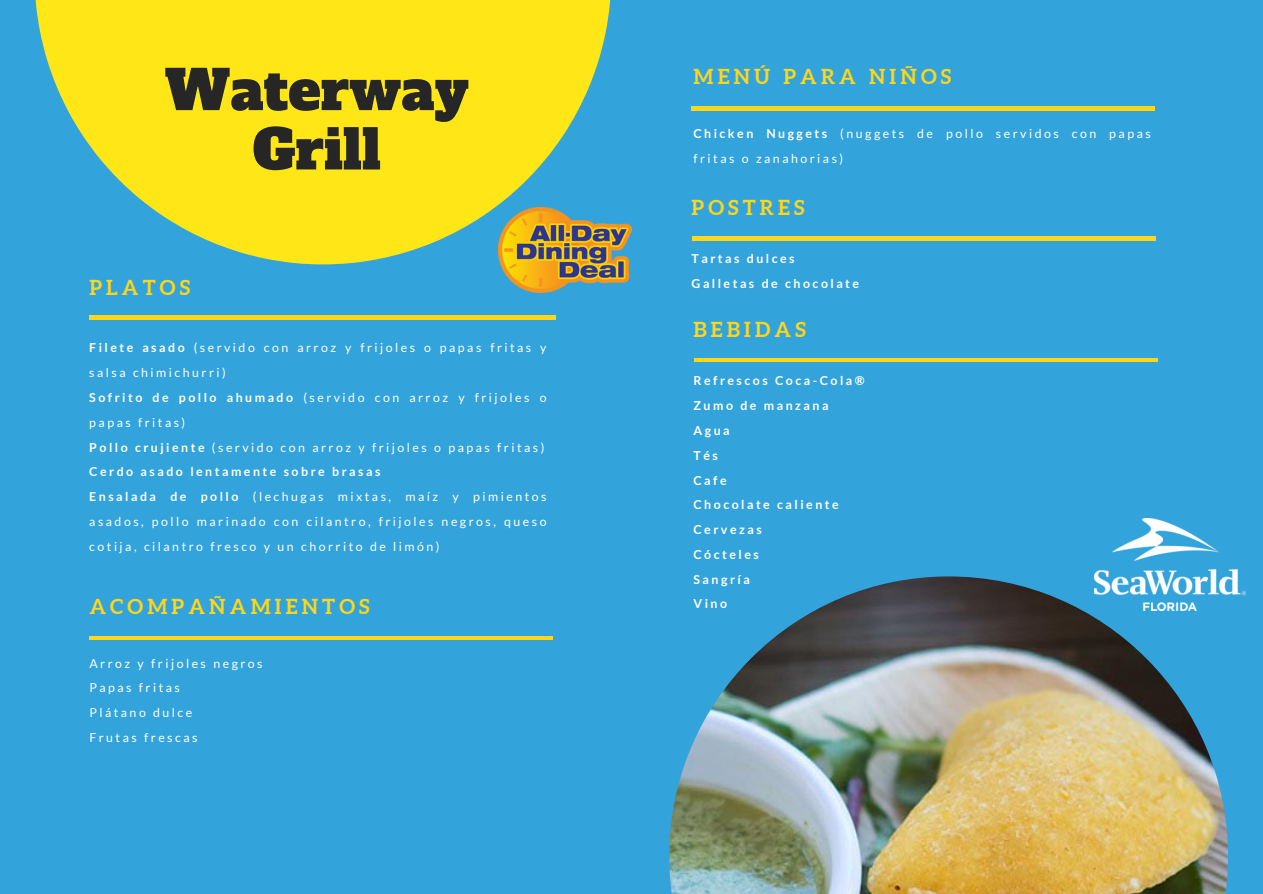
<style>
.page{position:relative;width:1263px;height:894px;background:#fff}
.page>*{position:absolute;margin:0;border:0;box-sizing:border-box;transform-origin:0 0}
.t1{font:54.3px/59.2px "Alfa Slab One";color:#262626;text-align:center}
.t2{font:700 20.7px "Aleo";letter-spacing:.2em;color:#ffd618}
.t3{font:12.45px/24.8px "Lato";letter-spacing:.2em;color:#fff}
.t4{font:700 12.45px/24.8px "Lato";letter-spacing:.2em;color:#fff}
.s1{font-weight:700}
</style>
<div class="page">
<div style="left:0;top:0;width:1263px;height:893px;background:#33a3dc"></div>
<svg style="left:35px;top:0;width:576px;height:264px;fill:#ffe617"></svg>
<hr style="left:89px;top:315px;width:467px;height:4px;background:#ffd618">
<img style="left:669px;top:576px;width:559px;height:317px">
<hr style="left:693px;top:236px;width:463px;height:4px;background:#ffd618">
<img style="left:499px;top:208px;width:133px;height:84px">
<img style="left:1094px;top:518px;width:151px;height:92px">
<hr style="left:692px;top:107px;width:463px;height:3px;background:#ffd618">
<hr style="left:89px;top:636px;width:464px;height:3px;background:#ffd618">
<hr style="left:695px;top:358px;width:463px;height:4px;background:#ffd618">
<p class="t1" style="left:165px;top:61px;width:306px">Waterway<br>Grill</p>
<p class="t2" style="left:89px;top:276px;width:102px">PLATOS</p>
<p class="t3" style="left:89px;top:335px;width:459px"><span class="s1">Filete asado</span> (servido con arroz y frijoles o papas fritas y salsa chimichurri)</p>
<h2 class="t3" style="left:89px;top:384px;width:459px"><span class="s1">Sofrito de pollo ahumado</span> (servido con arroz y frijoles o papas fritas)</h2>
<p class="t3" style="left:89px;top:434px;width:457px"><span class="s1">Pollo crujiente</span> (servido con arroz y frijoles o papas fritas)</p>
<p class="t4" style="left:89px;top:459px;width:293px">Cerdo asado lentamente sobre brasas</p>
<p class="t3" style="left:89px;top:484px;width:459px;text-align:justify"><span class="s1">Ensalada de pollo</span> (lechugas mixtas, maíz y pimientos asados, pollo marinado con cilantro, frijoles negros, queso cotija, cilantro fresco y un chorrito de limón)</p>
<h3 class="t2" style="left:89px;top:594px;width:282px">ACOMPAÑAMIENTOS</h3>
<p class="t3" style="left:89px;top:650px;width:175px">Arroz y frijoles negros</p>
<h2 class="t3" style="left:89px;top:675px;width:92px">Papas fritas</h2>
<h3 class="t3" style="left:89px;top:699px;width:105px">Plátano dulce</h3>
<h2 class="t3" style="left:89px;top:724px;width:110px">Frutas frescas</h2>
<p class="t2" style="left:693px;top:65px;width:259px">MENÚ PARA NIÑOS</p>
<p class="t3" style="left:693px;top:121px;width:459px"><span class="s1">Chicken Nuggets</span> (nuggets de pollo servidos con papas fritas o zanahorias)</p>
<h2 class="t2" style="left:692px;top:195px;width:114px">POSTRES</h2>
<p class="t4" style="left:692px;top:246px;width:169px">Tartas dulces<br>Galletas de chocolate</p>
<p class="t2" style="left:693px;top:317px;width:114px">BEBIDAS</p>
<p class="t4" style="left:693px;top:368px;width:173px">Refrescos Coca-Cola®<br>Zumo de manzana<br>Agua<br>Tés<br>Cafe<br>Chocolate caliente<br>Cervezas<br>Cócteles<br>Sangría<br>Vino</p>
</div>
